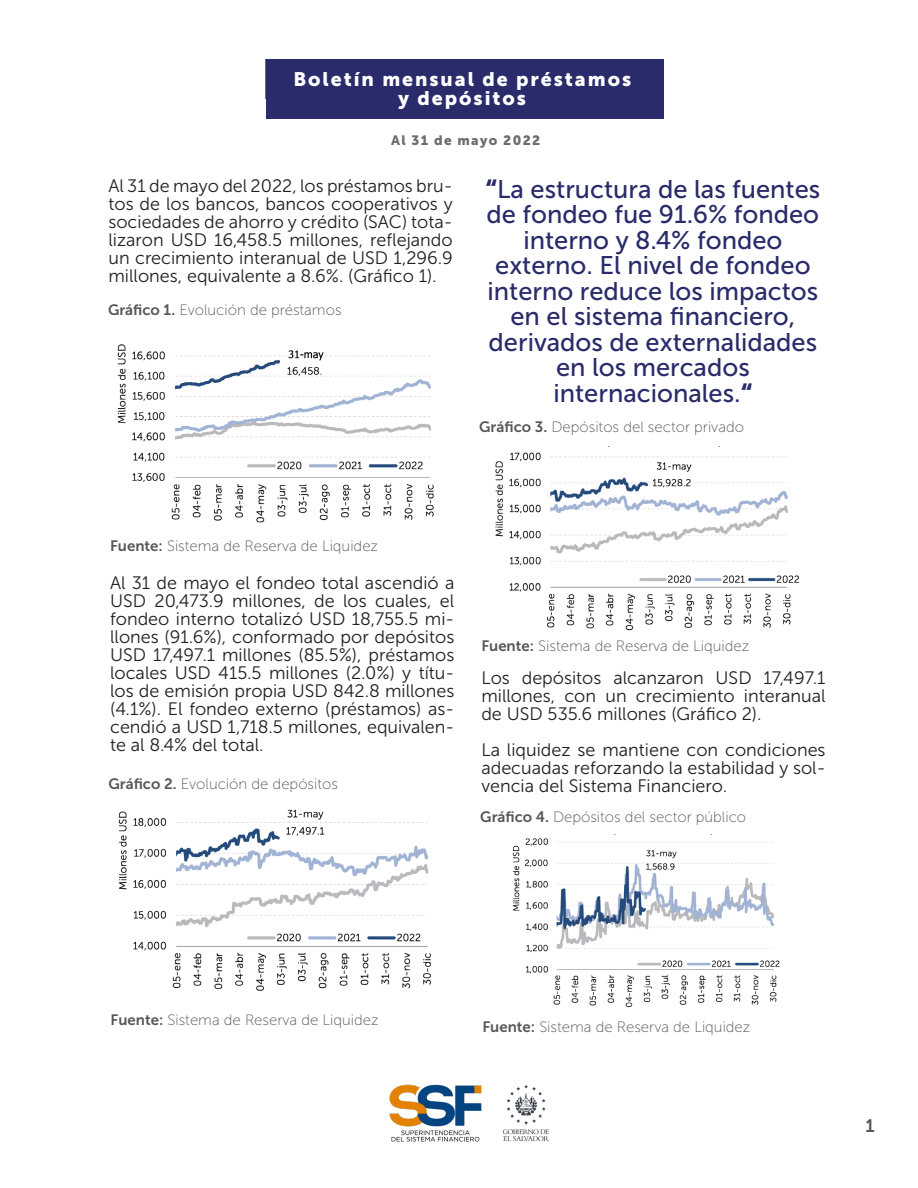
<style>
.page{position:relative;width:918px;height:1188px;background:#fff}
.page>*{position:absolute;margin:0;border:0;box-sizing:border-box;transform-origin:0 0}
.t1{font:25.5px/25.5px "Museo Sans 500";color:#292b6a;text-align:center}
.t2{font:19.5px/19.5px "Museo Sans 900";letter-spacing:.1em;color:#fff;text-align:center}
.t3{font:18px/18px "Museo Sans 300";color:#231f20;text-align:justify}
.t4{font:18px "Museo Sans 700";color:#57585a}
.t5{font:15px "Museo Sans 100";color:#57585a}
.t6{font:13.5px "Museo Sans 900";letter-spacing:.1em;color:#6c6d70}
.s1{font-family:"Museo Sans 700"}
.s2{font-family:"Museo Sans 900"}
</style>
<div class="page">
<img style="left:389px;top:1085px;width:161px;height:57px">
<div style="left:266px;top:59px;width:398px;height:60px;background:#292b6a"></div>
<img style="left:117px;top:344px;width:317px;height:179px">
<img style="left:118px;top:809px;width:313px;height:182px">
<img style="left:495px;top:452px;width:305px;height:179px">
<img style="left:512px;top:834px;width:268px;height:174px">
<p class="t2" style="left:293px;top:69px;width:339px">Boletín mensual de préstamos y depósitos</p>
<p class="t6" style="left:391px;top:133px;width:151px">Al 31 de mayo 2022</p>
<p class="t3" style="left:108px;top:177px;width:346px">Al 31 de mayo del 2022, los préstamos bru&shy;tos de los bancos, bancos cooperativos y sociedades de ahorro y crédito (SAC) tota&shy;lizaron USD 16,458.5 millones, reflejando un crecimiento interanual de USD 1,296.9 millones, equivalente a 8.6%. (Gráfico 1).</p>
<p class="t5" style="left:108px;top:302px;width:235px"><span class="s1">Gráfico 1.</span> Evolución de préstamos</p>
<p class="t1" style="left:485px;top:176px;width:336px"><span class="s2">“</span>La estructura de las fuentes de fondeo fue 91.6% fondeo interno y 8.4% fondeo externo. El nivel de fondeo interno reduce los impactos en el sistema financiero, derivados de externalidades en los mercados internacionales.<span class="s2">“</span></p>
<p class="t5" style="left:479px;top:419px;width:266px"><span class="s1">Gráfico 3.</span> Depósitos del sector privado</p>
<p class="t5" style="left:110px;top:538px;width:270px"><span class="s1">Fuente:</span> Sistema de Reserva de Liquidez</p>
<p class="t3" style="left:110px;top:573px;width:346px">Al 31 de mayo el fondeo total ascendió a USD 20,473.9 millones, de los cuales, el fondeo interno totalizó USD 18,755.5 mi&shy;llones (91.6%), conformado por depósitos USD 17,497.1 millones (85.5%), préstamos locales USD 415.5 millones (2.0%) y títu&shy;los de emisión propia USD 842.8 millones (4.1%). El fondeo externo (préstamos) as&shy;cendió a USD 1,718.5 millones, equivalen&shy;te al 8.4% del total.</p>
<p class="t5" style="left:108px;top:776px;width:231px"><span class="s1">Gráfico 2.</span> Evolución de depósitos</p>
<p class="t5" style="left:481px;top:638px;width:270px"><span class="s1">Fuente:</span> Sistema de Reserva de Liquidez</p>
<p class="t3" style="left:481px;top:669px;width:346px">Los depósitos alcanzaron USD 17,497.1 millones, con un crecimiento interanual de USD 535.6 millones (Gráfico 2).</p>
<p class="t3" style="left:481px;top:741px;width:346px">La liquidez se mantiene con condiciones adecuadas reforzando la estabilidad y sol&shy;vencia del Sistema Financiero.</p>
<p class="t5" style="left:480px;top:809px;width:267px"><span class="s1">Gráfico 4.</span> Depósitos del sector público</p>
<p class="t5" style="left:111px;top:1011px;width:270px"><span class="s1">Fuente:</span> Sistema de Reserva de Liquidez</p>
<p class="t5" style="left:482px;top:1019px;width:270px"><span class="s1">Fuente:</span> Sistema de Reserva de Liquidez</p>
<p class="t4" style="left:866px;top:1116px;width:11px">1</p>
</div>
